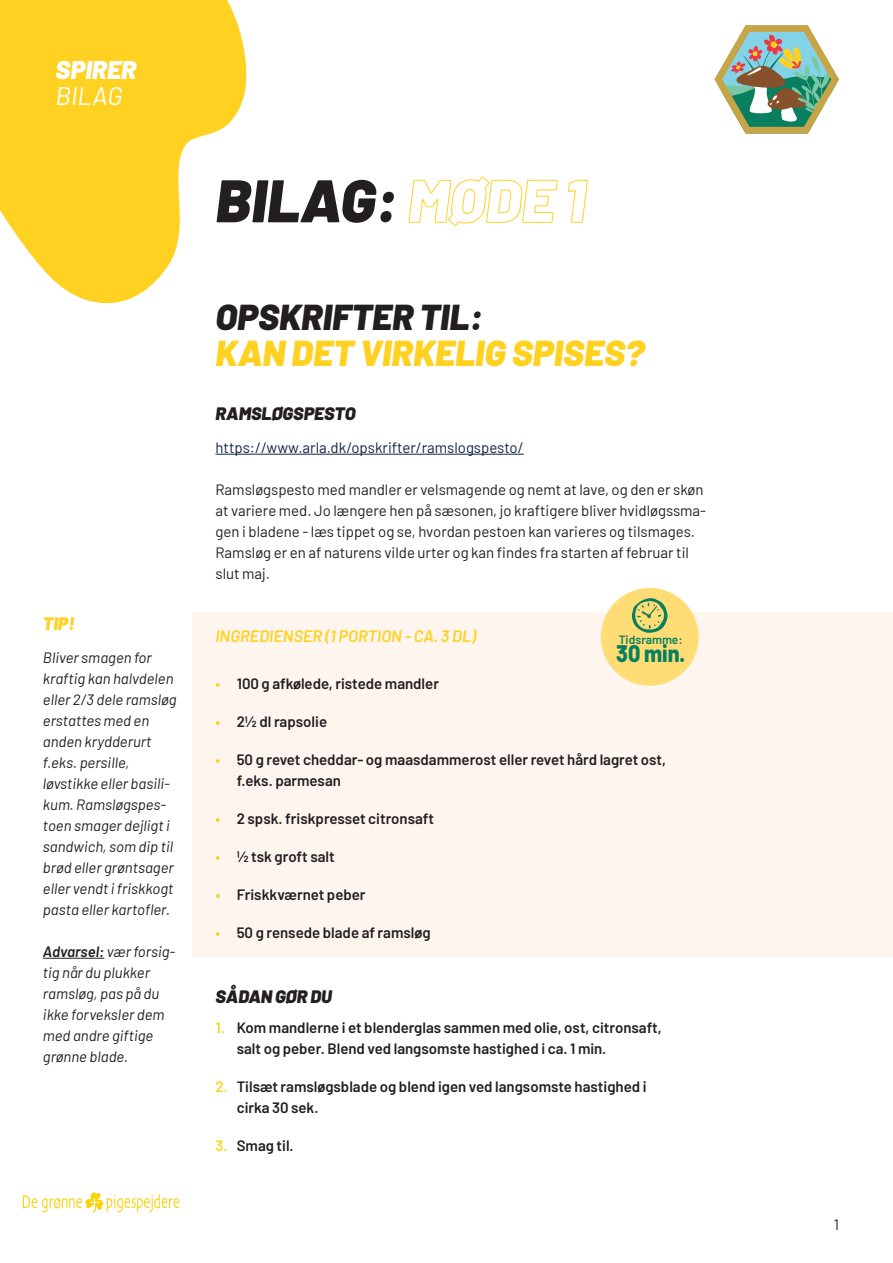
<style>
.page{position:relative;width:893px;height:1263px;background:#fff}
.page>*{position:absolute;margin:0;border:0;box-sizing:border-box;transform-origin:0 0}
.Overskrift_-_prio{font:italic 900 60px "Barlow";color:#231f20}
.Overskrift{font:italic 900 36px "Barlow";color:#ffd121}
.Overskrift-2{font:italic 900 36px "Barlow";color:#231f20}
.t1{font:italic 900 25.5px "Barlow";color:#fff}
.t2{font:italic 25.5px "Barlow";color:#fff}
.Brødtekst{font:800 24px "Barlow";color:#087f5f;scale:.9 1}
.Mellemrubrik{font:italic 900 18px "Barlow";color:#231f20}
.Mellemrubrik-2{font:italic 900 18px "Barlow";color:#ffd121}
.Manchet{font:italic 600 16.5px "Barlow";color:#ffd121}
.t3{font:600 15px/21px "Barlow";color:#231f20}
.Brødtekst-2{font:italic 15px/21px "Barlow";color:#231f20}
.Brødtekst-3{font:15px/21px "Barlow";color:#231f20}
.Brødtekst-4{font:15px "Barlow";color:#122444}
.Brødtekst-5{font:600 12px "Barlow";color:#087f5f}
.s1{font-weight:600}
.s2{color:#ffd121}
</style>
<div class="page">
<div style="left:193px;top:612px;width:700px;height:345px;background:#fef5ef"></div>
<hr style="left:215px;top:454px;width:309px;height:1px;background:#122444">
<div style="left:601px;top:588px;width:98px;height:98px;background:#ffdc74;border-radius:50%"></div>
<svg style="left:632px;top:598px;width:36px;height:35px"></svg>
<hr style="left:43px;top:958px;width:61px;height:1px;background:#231f20">
<svg style="left:0;top:0;width:247px;height:304px;fill:#ffd121"></svg>
<svg style="left:714px;top:25px;width:125px;height:109px"></svg>
<svg style="left:23px;top:1192px;width:156px;height:20px"></svg>
<h3 class="t1" style="left:56px;top:51px;width:82px">SPIRER</h3>
<h3 class="t2" style="left:56px;top:77px;width:68px">BILAG</h3>
<p class="Mellemrubrik-2" style="left:43px;top:610px;width:33px">TIP!</p>
<p class="Brødtekst-2" style="left:43px;top:646px;width:135px">Bliver smagen for kraftig kan halvdelen eller 2/3 dele ramsløg erstattes med en anden krydderurt f.eks. persille, løvstikke eller basili&shy;kum. Ramsløgspes&shy;toen smager dejligt i sandwich, som dip til brød eller grøntsager eller vendt i friskkogt pasta eller kartofler.</p>
<p class="Brødtekst-2" style="left:43px;top:940px;width:134px"><span class="s1">Advarsel:</span> vær forsig&shy;tig når du plukker ramsløg, pas på du ikke forveksler dem med andre giftige grønne blade.</p>
<p class="Overskrift_-_prio" style="left:215px;top:156px;width:371px">BILAG: <span class="s2">MØDE 1</span></p>
<p class="Overskrift-2" style="left:215px;top:290px;width:269px">OPSKRIFTER TIL:</p>
<p class="Overskrift" style="left:215px;top:326px;width:431px">KAN DET VIRKELIG SPISES?</p>
<p class="Mellemrubrik" style="left:215px;top:400px;width:142px">RAMSLØGSPESTO</p>
<p class="Brødtekst-4" style="left:215px;top:437px;width:310px">https://www.arla.dk/opskrifter/ramslogspesto/</p>
<p class="Brødtekst-3" style="left:215px;top:478px;width:492px">Ramsløgspesto med mandler er velsmagende og nemt at lave, og den er skøn at variere med. Jo længere hen på sæsonen, jo kraftigere bliver hvidløgssma&shy;gen i bladene - læs tippet og se, hvordan pestoen kan varieres og tilsmages.<br>Ramsløg er en af naturens vilde urter og kan findes fra starten af februar til slut maj.</p>
<p class="Manchet" style="left:215px;top:624px;width:262px">INGREDIENSER (1 PORTION - CA. 3 DL)</p>
<p class="t3" style="left:215px;top:671px;width:225px"><span class="s2">•</span> 100 g afkølede, ristede mandler</p>
<p class="t3" style="left:215px;top:709px;width:113px"><span class="s2">•</span> 2½ dl rapsolie</p>
<p class="t3" style="left:237px;top:747px;width:431px;text-indent:-21px"><span class="s2">•</span> 50 g revet cheddar- og maasdammerost eller revet hård lagret ost, f.eks. parmesan</p>
<p class="t3" style="left:215px;top:806px;width:220px"><span class="s2">•</span> 2 spsk. friskpresset citronsaft</p>
<p class="t3" style="left:215px;top:844px;width:121px"><span class="s2">•</span> ½ tsk groft salt</p>
<p class="t3" style="left:215px;top:882px;width:152px"><span class="s2">•</span> Friskkværnet peber</p>
<p class="t3" style="left:215px;top:920px;width:217px"><span class="s2">•</span> 50 g rensede blade af ramsløg</p>
<p class="Brødtekst-5" style="left:619px;top:631px;width:65px">Tidsramme:</p>
<p class="Brødtekst" style="left:616px;top:636px;width:78px">30 min.</p>
<p class="Mellemrubrik" style="left:215px;top:983px;width:118px">SÅDAN GØR DU</p>
<p class="t3" style="left:237px;top:1015px;width:427px;text-indent:-21px"><span class="s2">1.</span> Kom mandlerne i et blenderglas sammen med olie, ost, citronsaft, salt og peber. Blend ved langsomste hastighed i ca. 1 min.</p>
<p class="t3" style="left:237px;top:1074px;width:411px;text-indent:-21px"><span class="s2">2.</span> Tilsæt ramsløgsblade og blend igen ved langsomste hastighed i cirka 30 sek.</p>
<p class="t3" style="left:215px;top:1133px;width:80px"><span class="s2">3.</span> Smag til.</p>
<p class="Brødtekst-3" style="left:834px;top:1213px;width:7px">1</p>
</div>
